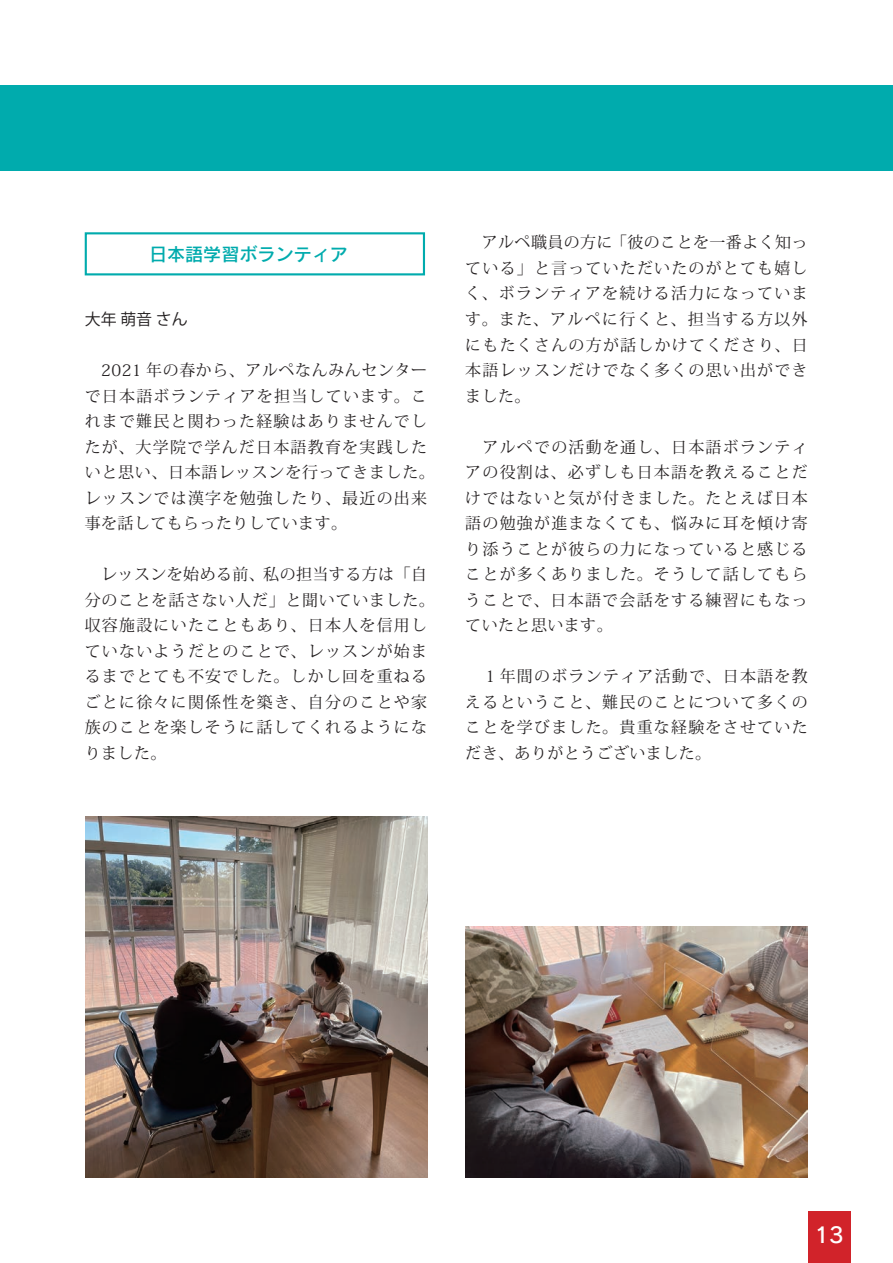
<style>
.page{position:relative;width:893px;height:1263px;background:#fff}
.page>*{position:absolute;margin:0;border:0;box-sizing:border-box;transform-origin:0 0}
.t1{font:21.3px "Rodin Pro N DB";color:#fff}
.t2{font:18px "Rodin Pro N DB";color:#00abad}
.t3{font:15.9px/25.5px "Koz Min Pro";letter-spacing:.08em;color:#231f20;text-align:justify}
.t4{font:15.9px "Koz Go Pro";color:#231f20}
</style>
<div class="page">
<div style="left:808px;top:1212px;width:42px;height:51px;background:#d1232a"></div>
<div style="left:85px;top:232px;width:340px;height:43px;border:2px solid #00abad"></div>
<img style="left:85px;top:816px;width:342px;height:362px">
<img style="left:466px;top:927px;width:342px;height:251px">
<div style="left:0;top:85px;width:893px;height:85px;background:#00abad"></div>
<p class="t2" style="left:149px;top:242px;width:200px">日本語学習ボランティア</p>
<p class="t4" style="left:85px;top:309px;width:105px">大年 萌音 さん</p>
<p class="t3" style="left:85px;top:357px;width:352px;text-align:left">　2021 年の春から、アルペなんみんセンターで日本語ボランティアを担当しています。これまで難民と関わった経験はありませんでしたが、大学院で学んだ日本語教育を実践したいと思い、日本語レッスンを行ってきました。レッスンでは漢字を勉強したり、最近の出来事を話してもらったりしています。</p>
<p class="t3" style="left:85px;top:561px;width:352px;text-align:left">　レッスンを始める前、私の担当する方は「自分のことを話さない人だ」と聞いていました。収容施設にいたこともあり、日本人を信用していないようだとのことで、レッスンが始まるまでとても不安でした。しかし回を重ねるごとに徐々に関係性を築き、自分のことや家族のことを楽しそうに話してくれるようになりました。</p>
<p class="t3" style="left:465px;top:229px;width:344px">　アルペ職員の方に「彼のことを一番よく知っている」と言っていただいたのがとても嬉しく、ボランティアを続ける活力になっています。また、アルペに行くと、担当する方以外にもたくさんの方が話しかけてくださり、日本語レッスンだけでなく多くの思い出ができました。</p>
<p class="t3" style="left:465px;top:433px;width:344px">　アルペでの活動を通し、日本語ボランティアの役割は、必ずしも日本語を教えることだけではないと気が付きました。たとえば日本語の勉強が進まなくても、悩みに耳を傾け寄り添うことが彼らの力になっていると感じることが多くありました。そうして話してもらうことで、日本語で会話をする練習にもなっていたと思います。</p>
<p class="t3" style="left:465px;top:663px;width:344px">　１年間のボランティア活動で、日本語を教えるということ、難民のことについて多くのことを学びました。貴重な経験をさせていただき、ありがとうございました。</p>
<h1 class="t1" style="left:814px;top:1221px;width:31px">13</h1>
</div>
